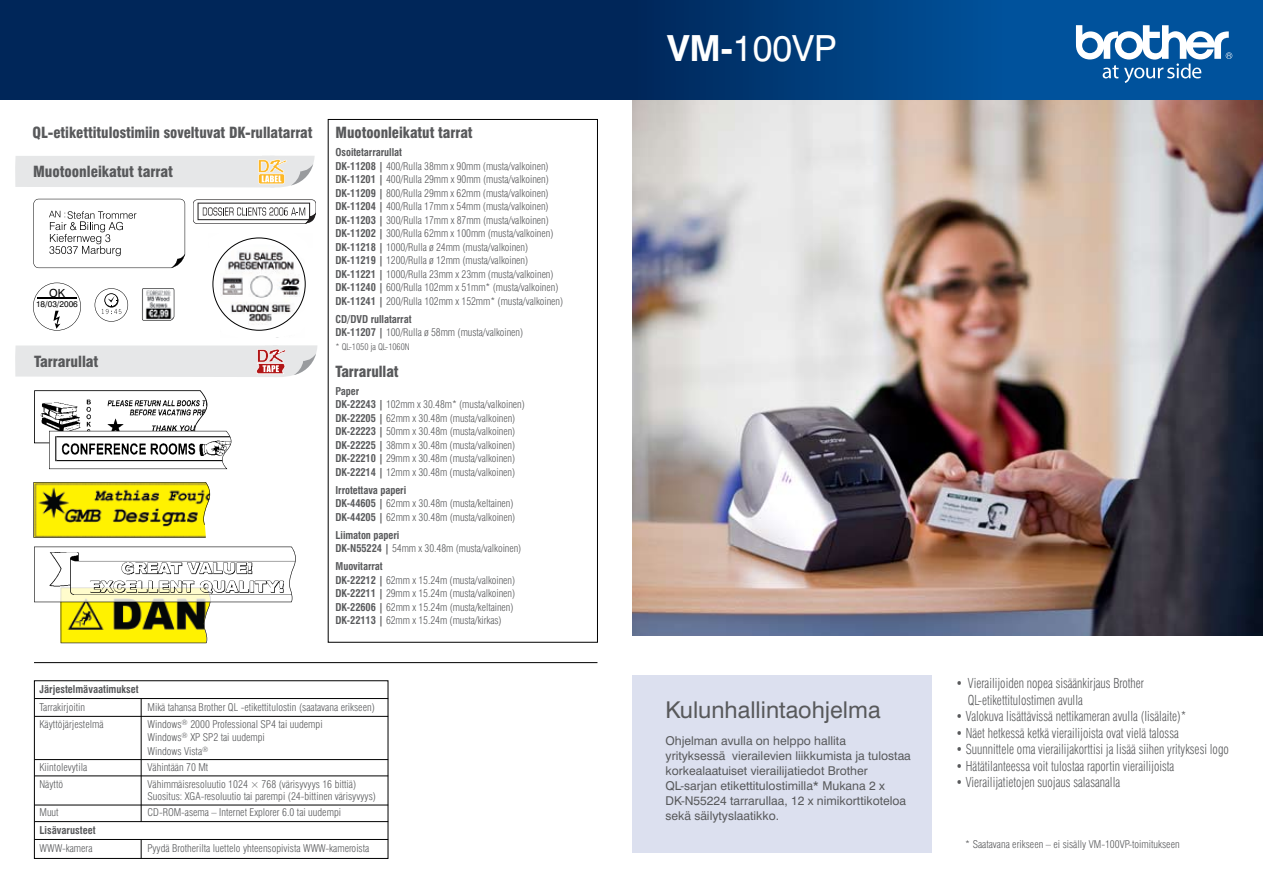
<style>
.page{position:relative;width:1263px;height:893px;background:#fff}
.page>*{position:absolute;margin:0;border:0;box-sizing:border-box;transform-origin:0 0}
.t1{font:36px "Swiss 721 BT";color:#fff}
.t2{font:23.1px "Swiss 721 BT";color:#58595b}
.t3{font:900 condensed 15px "Swiss 721 BT";letter-spacing:-.005em;color:#58595b}
.t4{font:300 condensed 13.5px/16.5px "Swiss 721 BT";color:#58595b;scale:.89 1}
.t5{font:12.15px/15px "Swiss 721 BT";color:#58595b}
.t6{font:11.1px "Swiss 721 BT";color:#000}
.t7{font:300 condensed 10.5px/13.5px "Swiss 721 BT";letter-spacing:-.005em;color:#58595b}
.t8{font:700 condensed 10.5px "Swiss 721 BT";color:#58595b}
.t9{font:300 condensed 9px "Swiss 721 BT";letter-spacing:-.005em;color:#58595b}
.t10{font:8.4px "Swiss 721 BT";color:#000}
.s1{font-weight:700}
</style>
<div class="page">
<img style="left:631px;top:99px;width:632px;height:537px">
<div style="left:1053px;top:0;width:210px;height:99px;background:#00529c"></div>
<div style="left:631px;top:0;width:472px;height:99px;background:linear-gradient(to right,#00295c,#0059a7)"></div>
<svg style="left:1076px;top:25px;width:156px;height:58px"></svg>
<div style="left:631px;top:675px;width:301px;height:178px;background:#dce0ef"></div>
<div style="left:0;top:0;width:638px;height:99px;background:#002659"></div>
<svg style="left:33px;top:199px;width:152px;height:69px"></svg>
<svg style="left:34px;top:390px;width:198px;height:79px"></svg>
<svg style="left:33px;top:482px;width:177px;height:56px;background:#cec30f"></svg>
<svg style="left:15px;top:156px;width:300px;height:32px;background:#e7e6e3"></svg>
<svg style="left:34px;top:547px;width:261px;height:96px"></svg>
<img style="left:48px;top:552px;width:248px;height:44px">
<div style="left:34px;top:680px;width:354px;height:179px;border:1px solid #000"></div>
<hr style="left:35px;top:698px;width:353px;height:1px;background:#000">
<hr style="left:35px;top:716px;width:353px;height:1px;background:#000">
<hr style="left:35px;top:759px;width:353px;height:1px;background:#000">
<hr style="left:35px;top:776px;width:353px;height:1px;background:#000">
<hr style="left:35px;top:805px;width:353px;height:1px;background:#000">
<hr style="left:35px;top:821px;width:353px;height:1px;background:#000">
<hr style="left:35px;top:839px;width:353px;height:1px;background:#000">
<hr style="left:141px;top:699px;width:1px;height:123px;background:#000">
<svg style="left:141px;top:840px;width:1px;height:18px"></svg>
<hr style="left:34px;top:662px;width:563px;height:1px;background:#000">
<img style="left:222px;top:267px;width:84px;height:16px">
<svg style="left:193px;top:200px;width:123px;height:67px"></svg>
<svg style="left:15px;top:283px;width:302px;height:94px"></svg>
<div style="left:328px;top:119px;width:270px;height:523px;border:1px solid #000"></div>
<h3 class="t3" style="left:33px;top:123px;width:282px">QL-etikettitulostimiin soveltuvat DK-rullatarrat</h3>
<h3 class="t3" style="left:33px;top:163px;width:142px">Muotoonleikatut tarrat</h3>
<p class="t6" style="left:49px;top:286px;width:17px">OK</p>
<p class="t10" style="left:36px;top:299px;width:43px">18/03/2006</p>
<h3 class="t3" style="left:34px;top:353px;width:66px">Tarrarullat</h3>
<h3 class="t3" style="left:336px;top:124px;width:139px">Muotoonleikatut tarrat</h3>
<p class="t7" style="left:336px;top:146px;width:229px"><span class="s1">Osoitetarrarullat<br>DK-11208 |</span> 400/Rulla 38mm x 90mm (musta/valkoinen)<br><span class="s1">DK-11201 |</span> 400/Rulla 29mm x 90mm (musta/valkoinen)<br><span class="s1">DK-11209 |</span> 800/Rulla 29mm x 62mm (musta/valkoinen)<br><span class="s1">DK-11204 |</span> 400/Rulla 17mm x 54mm (musta/valkoinen)<br><span class="s1">DK-11203 |</span> 300/Rulla 17mm x 87mm (musta/valkoinen)<br><span class="s1">DK-11202 |</span> 300/Rulla 62mm x 100mm (musta/valkoinen)<br><span class="s1">DK-11218 |</span> 1000/Rulla ø 24mm (musta/valkoinen)<br><span class="s1">DK-11219 |</span> 1200/Rulla ø 12mm (musta/valkoinen)<br><span class="s1">DK-11221 |</span> 1000/Rulla 23mm x 23mm (musta/valkoinen)<br><span class="s1">DK-11240 |</span> 600/Rulla 102mm x 51mm* (musta/valkoinen)<br><span class="s1">DK-11241 |</span> 200/Rulla 102mm x 152mm* (musta/valkoinen)</p>
<p class="t7" style="left:336px;top:312px;width:189px"><span class="s1">CD/DVD rullatarrat<br>DK-11207 |</span> 100/Rulla ø 58mm (musta/valkoinen)</p>
<p class="t9" style="left:336px;top:341px;width:76px">* QL-1050 ja QL-1060N</p>
<h3 class="t3" style="left:336px;top:362px;width:65px">Tarrarullat</h3>
<p class="t7" style="left:336px;top:384px;width:191px"><span class="s1">Paper<br>DK-22243 |</span> 102mm x 30.48m* (musta/valkoinen)<br><span class="s1">DK-22205 |</span> 62mm x 30.48m (musta/valkoinen)<br><span class="s1">DK-22223 |</span> 50mm x 30.48m (musta/valkoinen)<br><span class="s1">DK-22225 |</span> 38mm x 30.48m (musta/valkoinen)<br><span class="s1">DK-22210 |</span> 29mm x 30.48m (musta/valkoinen)<br><span class="s1">DK-22214 |</span> 12mm x 30.48m (musta/valkoinen)</p>
<p class="t7" style="left:336px;top:483px;width:181px"><span class="s1">Irrotettava paperi<br>DK-44605 |</span> 62mm x 30.48m (musta/keltainen)<br><span class="s1">DK-44205 |</span> 62mm x 30.48m (musta/valkoinen)</p>
<p class="t7" style="left:336px;top:528px;width:187px"><span class="s1">Liimaton paperi<br>DK-N55224 |</span> 54mm x 30.48m (musta/valkoinen)</p>
<p class="t7" style="left:336px;top:560px;width:181px"><span class="s1">Muovitarrat<br>DK-22212 |</span> 62mm x 15.24m (musta/valkoinen)<br><span class="s1">DK-22211 |</span> 29mm x 15.24m (musta/valkoinen)<br><span class="s1">DK-22606 |</span> 62mm x 15.24m (musta/keltainen)<br><span class="s1">DK-22113 |</span> 62mm x 15.24m (musta/kirkas)</p>
<p class="t8" style="left:40px;top:683px;width:101px">Järjestelmävaatimukset</p>
<p class="t7" style="left:40px;top:701px;width:47px">Tarrakirjoitin</p>
<p class="t7" style="left:148px;top:701px;width:229px">Mikä tahansa Brother QL -etikettitulostin (saatavana erikseen)</p>
<p class="t7" style="left:40px;top:717px;width:66px">Käyttöjärjestelmä</p>
<p class="t7" style="left:148px;top:717px;width:177px">Windows<sup>®</sup> 2000 Professional SP4 tai uudempi<br>Windows<sup>®</sup> XP SP2 tai uudempi<br>Windows Vista<sup>®</sup></p>
<p class="t7" style="left:40px;top:761px;width:49px">Kiintolevytila</p>
<p class="t7" style="left:148px;top:761px;width:62px">Vähintään 70 Mt</p>
<p class="t7" style="left:40px;top:777px;width:25px">Näyttö</p>
<p class="t7" style="left:148px;top:778px;width:230px;line-height:12px">Vähimmäisresoluutio 1024 × 768 (värisyvyys 16 bittiä)<br>Suositus: XGA-resoluutio tai parempi (24-bittinen värisyvyys)</p>
<p class="t7" style="left:40px;top:806px;width:21px">Muut</p>
<p class="t7" style="left:148px;top:806px;width:195px">CD-ROM-asema – Internet Explorer 6.0 tai uudempi</p>
<p class="t8" style="left:40px;top:824px;width:58px">Lisävarusteet</p>
<p class="t7" style="left:40px;top:842px;width:55px">WWW-kamera</p>
<p class="t7" style="left:148px;top:842px;width:223px">Pyydä Brotherilta luettelo yhteensopivista WWW-kameroista</p>
<h1 class="t1" style="left:667px;top:26px;width:171px"><span class="s1">VM-</span>100VP</h1>
<h2 class="t2" style="left:665px;top:696px;width:217px">Kulunhallintaohjelma</h2>
<p class="t5" style="left:665px;top:733px;width:247px">Ohjelman avulla on helppo hallita<br>yrityksessä vierailevien liikkumista ja tulostaa korkealaatuiset vierailijatiedot Brother QL-sarjan etikettitulostimilla* Mukana 2 x DK-N55224 tarrarullaa, 12 x nimikorttikoteloa sekä säilytyslaatikko.</p>
<p class="t4" style="left:968px;top:675px;width:200px;text-indent:-12px">• Vierailijoiden nopea sisäänkirjaus Brother<br>QL-etikettitulostimen avulla</p>
<p class="t4" style="left:956px;top:708px;width:261px">• Valokuva lisättävissä nettikameran avulla (lisälaite)*</p>
<p class="t4" style="left:956px;top:724px;width:252px">• Näet hetkessä ketkä vierailijoista ovat vielä talossa</p>
<p class="t4" style="left:956px;top:741px;width:308px">• Suunnittele oma vierailijakorttisi ja lisää siihen yrityksesi logo</p>
<p class="t4" style="left:956px;top:757px;width:247px">• Hätätilanteessa voit tulostaa raportin vierailijoista</p>
<p class="t4" style="left:956px;top:774px;width:186px">• Vierailijatietojen suojaus salasanalla</p>
<p class="t7" style="left:965px;top:837px;width:216px">* Saatavana erikseen – ei sisälly VM-100VP-toimitukseen</p>
</div>
